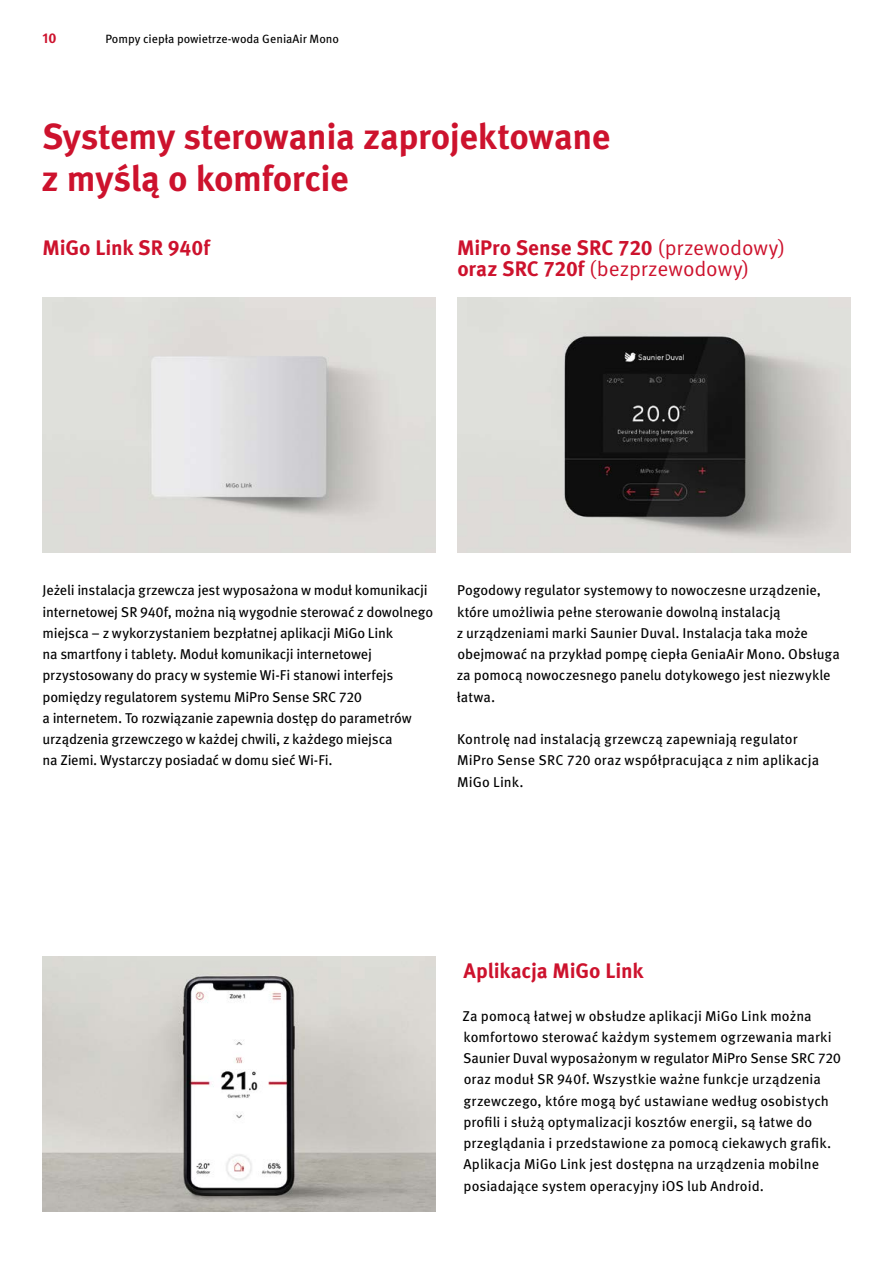
<style>
.page{position:relative;width:893px;height:1263px;background:#fff}
.page>*{position:absolute;margin:0;border:0;box-sizing:border-box;transform-origin:0 0}
.t1{font:700 36px/42.5px "Meta Pro";letter-spacing:-.01em;color:#cd122d}
.t2{font:700 21px "Meta Pro";letter-spacing:-.005em;color:#cd122d}
.t3{font:21px "Meta Pro Norm";letter-spacing:-.005em;color:#cd122d}
.t4{font:14.25px/21.3px "Meta Pro";color:#000}
.t5{font:700 14.25px "Meta Pro";color:#cd122d}
.t6{font:12px "Meta Pro";color:#000}
.s1{font-family:"Meta Pro Norm";font-weight:400}
.s2{font-family:"Meta Pro";font-weight:700}
</style>
<div class="page">
<img style="left:43px;top:957px;width:393px;height:255px">
<img style="left:457px;top:298px;width:393px;height:255px">
<p class="t5" style="left:43px;top:26px;width:15px">10</p>
<p class="t6" style="left:105px;top:29px;width:235px">Pompy ciepła powietrze-woda GeniaAir Mono</p>
<h1 class="t1" style="left:42px;top:113px;width:570px">Systemy sterowania zaprojektowane z myślą o komforcie</h1>
<h2 class="t2" style="left:42px;top:231px;width:169px">MiGo Link SR 940f</h2>
<h2 class="t2" style="left:457px;top:231px;width:330px">MiPro Sense SRC 720 <span class="s1">(przewodowy)</span></h2>
<h2 class="t3" style="left:457px;top:253px;width:294px"><span class="s2">oraz SRC 720f</span> (bezprzewodowy)</h2>
<p class="t4" style="left:43px;top:579px;width:392px">Jeżeli instalacja grzewcza jest wyposażona w moduł komunikacji internetowej SR 940f, można nią wygodnie sterować z dowolnego miejsca – z wykorzystaniem bezpłatnej aplikacji MiGo Link<br>na smartfony i tablety. Moduł komunikacji internetowej przystosowany do pracy w systemie Wi-Fi stanowi interfejs pomiędzy regulatorem systemu MiPro Sense SRC 720<br>a internetem. To rozwiązanie zapewnia dostęp do parametrów urządzenia grzewczego w każdej chwili, z każdego miejsca<br>na Ziemi. Wystarczy posiadać w domu sieć Wi-Fi.</p>
<p class="t4" style="left:457px;top:579px;width:385px">Pogodowy regulator systemowy to nowoczesne urządzenie, które umożliwia pełne sterowanie dowolną instalacją<br>z urządzeniami marki Saunier Duval. Instalacja taka może obejmować na przykład pompę ciepła GeniaAir Mono. Obsługa za pomocą nowoczesnego panelu dotykowego jest niezwykle łatwa.</p>
<p class="t4" style="left:457px;top:728px;width:364px">Kontrolę nad instalacją grzewczą zapewniają regulator<br>MiPro Sense SRC 720 oraz współpracująca z nim aplikacja<br>MiGo Link.</p>
<h2 class="t2" style="left:464px;top:954px;width:181px">Aplikacja MiGo Link</h2>
<p class="t4" style="left:462px;top:1004px;width:380px">Za pomocą łatwej w obsłudze aplikacji MiGo Link można komfortowo sterować każdym systemem ogrzewania marki Saunier Duval wyposażonym w regulator MiPro Sense SRC 720 oraz moduł SR 940f. Wszystkie ważne funkcje urządzenia grzewczego, które mogą być ustawiane według osobistych profili i służą optymalizacji kosztów energii, są łatwe do przeglądania i przedstawione za pomocą ciekawych grafik.<br>Aplikacja MiGo Link jest dostępna na urządzenia mobilne posiadające system operacyjny iOS lub Android.</p>
</div>
